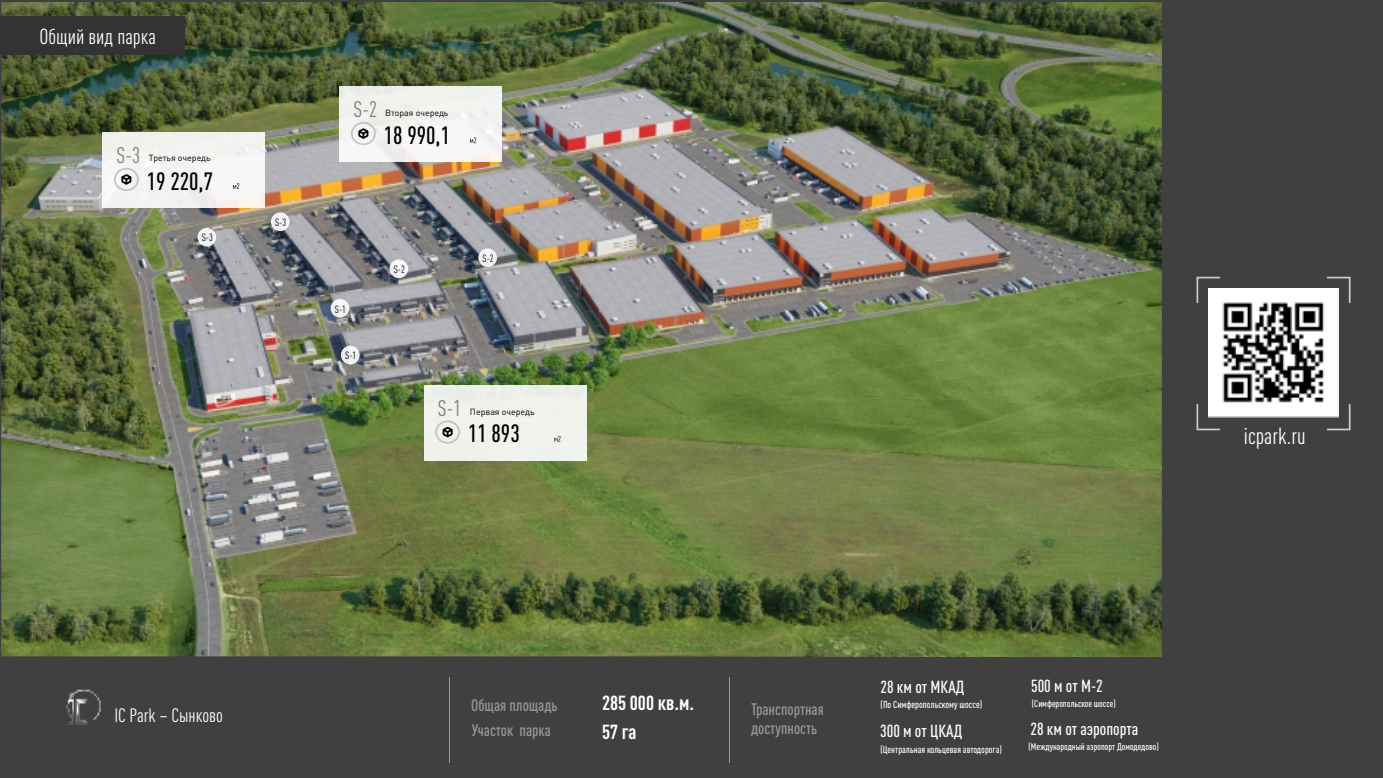
<style>
.page{position:relative;width:1383px;height:778px;background:#fff}
.page>*{position:absolute;margin:0;border:0;box-sizing:border-box;transform-origin:0 0}
.t1{font:500 condensed 24.6px "DIN Pro";color:#000}
.t2{font:condensed 23.1px "DIN Pro";color:#fff}
.t3{font:condensed 22.2px "DIN Pro";color:#7d7d7d}
.t4{font:condensed 21.3px "DIN Pro";color:#fff}
.t5{font:700 condensed 20.1px "DIN Pro";color:#fff}
.t6{font:condensed 19.2px "DIN Pro";color:#fff}
.t7{font:500 condensed 17.4px "DIN Pro";color:#fff}
.t8{font:500 condensed 16.5px/18.9px "DIN Pro";color:#999}
.t9{font:condensed 10.5px "DIN Pro";color:#000}
.t10{font:500 condensed 9.9px "DIN Pro";color:#fff}
.t11{font:500 condensed 9.6px "DIN Pro";color:#fff}
.t12{font:8.7px "DIN Pro";color:#000}
</style>
<div class="page">
<div style="left:0;top:0;width:1382px;height:778px;background:#404040"></div>
<img style="left:1px;top:2px;width:1160px;height:654px">
<img style="left:66px;top:689px;width:35px;height:36px">
<div style="left:389px;top:259px;width:19px;height:19px;background:#fff;border-radius:50%;opacity:.9"></div>
<div style="left:331px;top:299px;width:18px;height:19px;background:#f2f2f3;border-radius:50%"></div>
<div style="left:341px;top:346px;width:18px;height:18px;background:#eeeff0;border-radius:50%"></div>
<div style="left:478px;top:248px;width:19px;height:19px;background:#fff;border-radius:50%;opacity:.9"></div>
<div style="left:197px;top:228px;width:19px;height:18px;background:#f1f1f1;border-radius:50%"></div>
<div style="left:271px;top:212px;width:18px;height:19px;background:#f4f3f3;border-radius:50%"></div>
<div style="left:103px;top:132px;width:162px;height:76px;background:#f3f3f2"></div>
<svg style="left:233px;top:183px;width:6px;height:6px"></svg>
<div style="left:114px;top:168px;width:25px;height:23px;border:2px solid #7d7d7d;border-radius:50%"></div>
<svg style="left:121px;top:174px;width:11px;height:11px"></svg>
<div style="left:424px;top:385px;width:162px;height:75px;background:#f0f2eb"></div>
<svg style="left:554px;top:436px;width:6px;height:5px"></svg>
<div style="left:435px;top:420px;width:25px;height:23px;border:2px solid #7d7d7d;border-radius:50%"></div>
<svg style="left:442px;top:426px;width:11px;height:12px"></svg>
<div style="left:340px;top:86px;width:162px;height:76px;background:#f2f3f1"></div>
<svg style="left:470px;top:137px;width:6px;height:6px"></svg>
<div style="left:351px;top:122px;width:25px;height:23px;border:2px solid #7d7d7d;border-radius:50%"></div>
<svg style="left:358px;top:128px;width:11px;height:11px"></svg>
<hr style="left:729px;top:677px;width:1px;height:85px;background:#999">
<hr style="left:449px;top:677px;width:1px;height:85px;background:#999">
<img style="left:1208px;top:288px;width:130px;height:130px">
<svg style="left:1196px;top:276px;width:25px;height:28px"></svg>
<svg style="left:1325px;top:276px;width:26px;height:28px"></svg>
<svg style="left:1325px;top:402px;width:26px;height:29px"></svg>
<svg style="left:1196px;top:402px;width:25px;height:29px"></svg>
<div style="left:0;top:17px;width:185px;height:38px;background:#333"></div>
<h3 class="t4" style="left:39px;top:29px;width:118px">Общий вид парка</h3>
<h3 class="t3" style="left:117px;top:147px;width:25px">S-3</h3>
<p class="t12" style="left:149px;top:155px;width:63px">Третья очередь</p>
<h1 class="t1" style="left:147px;top:172px;width:68px">19 220,7</h1>
<p class="t9" style="left:202px;top:234px;width:13px">S-3</p>
<p class="t9" style="left:275px;top:218px;width:13px">S-3</p>
<h3 class="t3" style="left:353px;top:101px;width:25px">S-2</h3>
<p class="t12" style="left:385px;top:110px;width:65px">Вторая очередь</p>
<h1 class="t1" style="left:384px;top:126px;width:68px">18 990,1</h1>
<p class="t9" style="left:335px;top:305px;width:13px">S-1</p>
<p class="t9" style="left:345px;top:352px;width:13px">S-1</p>
<p class="t9" style="left:394px;top:265px;width:13px">S-2</p>
<p class="t9" style="left:482px;top:254px;width:13px">S-2</p>
<h3 class="t3" style="left:438px;top:400px;width:25px">S-1</h3>
<p class="t12" style="left:470px;top:409px;width:66px">Первая очередь</p>
<h1 class="t1" style="left:468px;top:425px;width:53px">11 893</h1>
<h2 class="t2" style="left:1243px;top:427px;width:63px">icpark.ru</h2>
<h3 class="t6" style="left:114px;top:708px;width:110px">IC Park – Сынково</h3>
<h3 class="t8" style="left:471px;top:697px;width:88px">Общая площадь</h3>
<h3 class="t5" style="left:602px;top:695px;width:93px">285 000 кв.м.</h3>
<h3 class="t8" style="left:472px;top:722px;width:81px">Участок парка</h3>
<h3 class="t5" style="left:602px;top:725px;width:36px">57 га</h3>
<h3 class="t8" style="left:751px;top:701px;width:74px">Транспортная доступность</h3>
<h3 class="t7" style="left:880px;top:680px;width:86px">28 км от МКАД</h3>
<p class="t10" style="left:880px;top:701px;width:103px">(По Симферопольскому шоссе)</p>
<h3 class="t7" style="left:880px;top:724px;width:84px">300 м от ЦКАД</h3>
<p class="t10" style="left:880px;top:745px;width:123px">(Центральная кольцевая автодорога)</p>
<h3 class="t7" style="left:1031px;top:679px;width:73px">500 м от М-2</h3>
<p class="t11" style="left:1032px;top:700px;width:85px">(Симферопольское шоссе)</p>
<h3 class="t7" style="left:1030px;top:722px;width:109px">28 км от аэропорта</h3>
<p class="t11" style="left:1028px;top:743px;width:132px">(Международный аэропорт Домодедово)</p>
</div>
